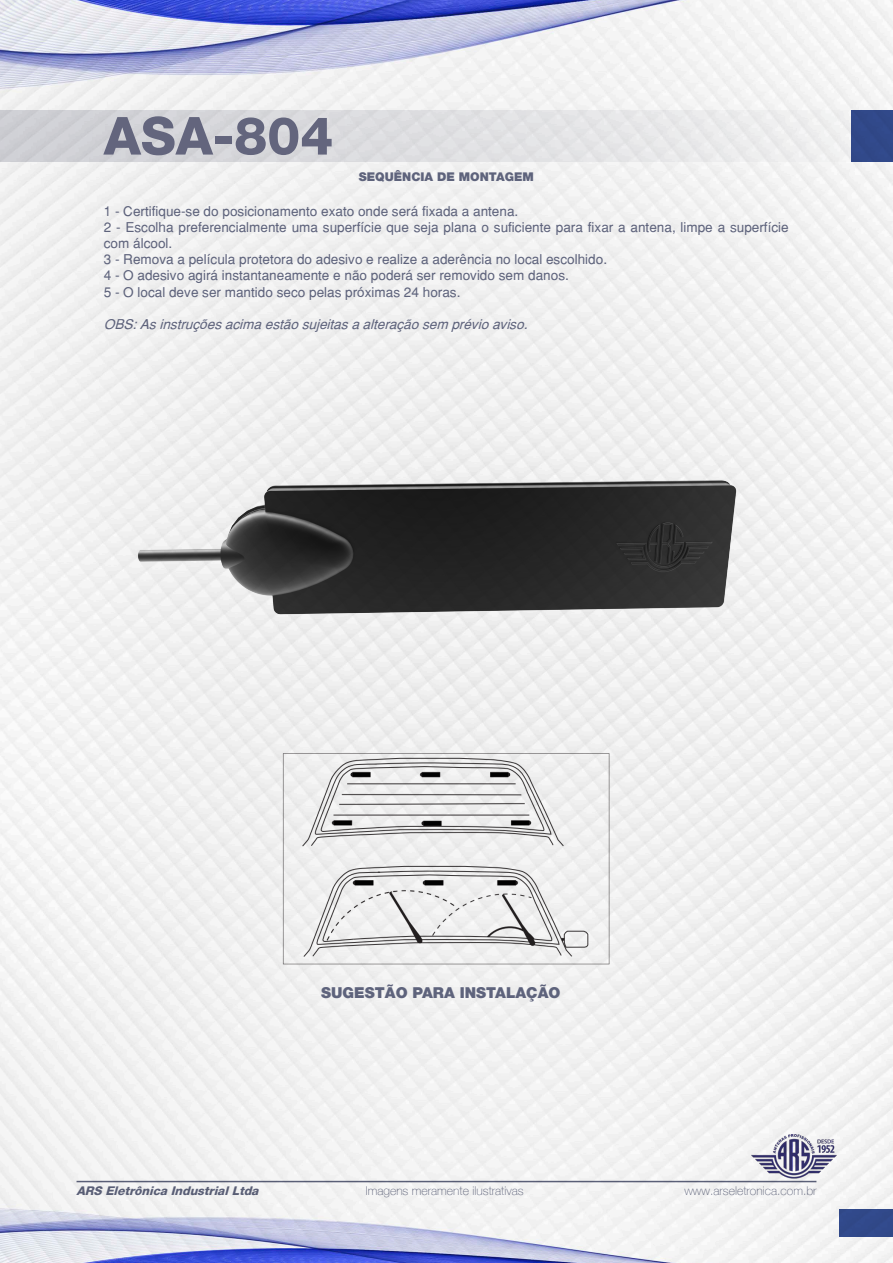
<style>
.page{position:relative;width:893px;height:1263px;background:#fff}
.page>*{position:absolute;margin:0;border:0;box-sizing:border-box;transform-origin:0 0}
.t1{font:800 52.5px "Helvetica 85";color:#63657d}
.t2{font:900 15px "Helvetica 95";color:#5e637c}
.t3{font:13.5px/16.2px "Helvetica";color:#5e637c}
.t4{font:italic 13.5px "Helvetica";color:#5e637c}
.t5{font:100 12.15px "Helve Nue";color:#5e637c}
.t6{font:italic 800 12px "Helvetica 85";color:#5e637c}
.t7{font:900 12px "Helvetica 95";color:#5e637c}
</style>
<div class="page">
<img style="left:0;top:0;width:893px;height:1263px">
<div style="left:0;top:110px;width:893px;height:52px;background:linear-gradient(to right,#cccdd2,#f2f2f2)"></div>
<div style="left:852px;top:110px;width:41px;height:52px;background:#31498a"></div>
<div style="left:839px;top:1209px;width:54px;height:27px;background:#344d91"></div>
<img style="left:274px;top:748px;width:344px;height:225px">
<img style="left:120px;top:450px;width:657px;height:215px">
<p class="t1" style="left:104px;top:105px;width:231px">ASA-804</p>
<p class="t7" style="left:359px;top:170px;width:177px">SEQUÊNCIA DE MONTAGEM</p>
<p class="t3" style="left:104px;top:202px;width:416px">1 - Certifique-se do posicionamento exato onde será fixada a antena.</p>
<p class="t3" style="left:104px;top:219px;width:686px">2 - Escolha preferencialmente uma superfície que seja plana o suficiente para fixar a antena, limpe a superfície com álcool.</p>
<p class="t3" style="left:104px;top:251px;width:505px">3 - Remova a película protetora do adesivo e realize a aderência no local escolhido.</p>
<p class="t3" style="left:104px;top:267px;width:467px">4 - O adesivo agirá instantaneamente e não poderá ser removido sem danos.</p>
<p class="t3" style="left:104px;top:283px;width:358px">5 - O local deve ser mantido seco pelas próximas 24 horas.</p>
<p class="t4" style="left:104px;top:316px;width:429px">OBS:Asinstruçõesacimaestãosujeitasaalteraçãosem prévioaviso.</p>
<p class="t2" style="left:321px;top:984px;width:241px">SUGESTÃO PARA INSTALAÇÃO</p>
<p class="t6" style="left:77px;top:1183px;width:187px">ARS Eletrônica IndustrialLtda</p>
<p class="t5" style="left:366px;top:1183px;width:160px">Imagens meramente ilustrativas</p>
<p class="t5" style="left:684px;top:1183px;width:134px">www.arseletronica.com.br</p>
</div>
